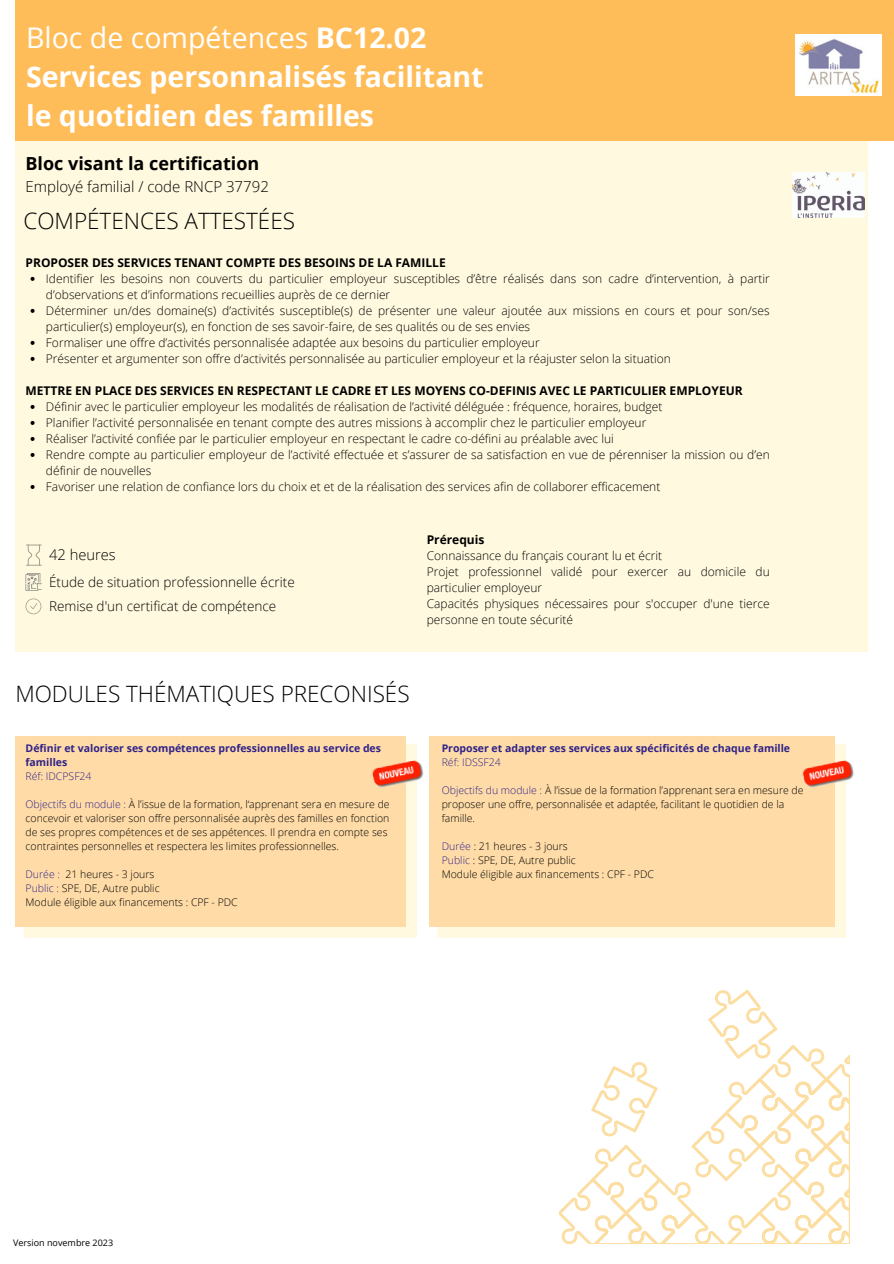
<style>
.page{position:relative;width:894px;height:1264px;background:#fff}
.page>*{position:absolute;margin:0;border:0;box-sizing:border-box;transform-origin:0 0}
.t1{font:700 28.5px "Open Sans";color:#fff}
.t2{font:28.5px "Open Sans";color:#fff}
.t3{font:300 22.5px "Open Sans";color:#000}
.t4{font:700 18px "Open Sans";color:#000}
.t5{font:300 15px "Open Sans";color:#000}
.t6{font:300 14.7px "Open Sans";color:#000}
.t7{font:300 13.65px "Open Sans";color:#000}
.t8{font:300 13.5px "Open Sans";color:#000}
.t9{font:300 12px/16px "Open Sans";color:#000}
.t10{font:700 12px "Open Sans";color:#000}
.t11{font:300 10.5px/14px "Open Sans";color:#000}
.t12{font:700 10.5px/14px "Open Sans";color:#302289}
.t13{font:300 10.5px "Open Sans";color:#302289}
.t14{font:9px "Open Sans";color:#000}
.s1{font-weight:700}
.s2{color:#302289}
.s3{color:#680a82}
</style>
<div class="page">
<div style="left:15px;top:141px;width:852px;height:511px;background:#fff9df"></div>
<div style="left:15px;top:0;width:878px;height:141px;background:#ffbd59"></div>
<svg style="left:24px;top:744px;width:392px;height:193px;fill:#fff9df"></svg>
<div style="left:15px;top:735px;width:390px;height:191px;background:#ffdca7"></div>
<svg style="left:437px;top:744px;width:408px;height:193px;fill:#fff9df"></svg>
<div style="left:429px;top:735px;width:405px;height:191px;background:#ffdca7"></div>
<svg style="left:26px;top:544px;width:16px;height:21px"></svg>
<svg style="left:26px;top:598px;width:15px;height:16px"></svg>
<svg style="left:26px;top:573px;width:15px;height:17px"></svg>
<img style="left:792px;top:172px;width:72px;height:45px">
<svg style="left:31px;top:277px;width:4px;height:4px"></svg>
<svg style="left:31px;top:309px;width:4px;height:4px"></svg>
<svg style="left:31px;top:341px;width:4px;height:4px"></svg>
<svg style="left:31px;top:357px;width:4px;height:4px"></svg>
<svg style="left:31px;top:405px;width:4px;height:4px"></svg>
<svg style="left:31px;top:421px;width:4px;height:4px"></svg>
<svg style="left:31px;top:437px;width:4px;height:4px"></svg>
<svg style="left:31px;top:453px;width:4px;height:4px"></svg>
<svg style="left:31px;top:485px;width:4px;height:4px"></svg>
<svg style="left:559px;top:989px;width:290px;height:254px"></svg>
<img style="left:372px;top:755px;width:52px;height:38px">
<img style="left:802px;top:755px;width:52px;height:38px">
<img style="left:795px;top:35px;width:86px;height:60px">
<p class="t2" style="left:26px;top:17px;width:401px">Bloc de compétences <span class="s1">BC12.02</span></p>
<p class="t1" style="left:26px;top:56px;width:459px">Services personnalisés facilitant</p>
<p class="t1" style="left:26px;top:96px;width:349px">le quotidien des familles</p>
<p class="t4" style="left:26px;top:151px;width:235px">Bloc visant la certification</p>
<p class="t5" style="left:26px;top:175px;width:245px">Employé familial / code RNCP 37792</p>
<p class="t3" style="left:23px;top:204px;width:273px">COMPÉTENCES ATTESTÉES</p>
<p class="t10" style="left:26px;top:254px;width:421px">PROPOSER DES SERVICES TENANT COMPTE DES BESOINS DE LA FAMILLE</p>
<p class="t9" style="left:46px;top:270px;width:725px">Identifier les besoins non couverts du particulier employeur susceptibles d’être réalisés dans son cadre d’intervention, à partir d’observations et d’informations recueillies auprès de ce dernier</p>
<p class="t9" style="left:46px;top:302px;width:725px">Déterminer un/des domaine(s) d’activités susceptible(s) de présenter une valeur ajoutée aux missions en cours et pour son/ses particulier(s) employeur(s), en fonction de ses savoir-faire, de ses qualités ou de ses envies</p>
<p class="t9" style="left:46px;top:334px;width:495px">Formaliser une offre d’activités personnalisée adaptée aux besoins du particulier employeur</p>
<p class="t9" style="left:46px;top:350px;width:626px">Présenter et argumenter son offre d’activités personnalisée au particulier employeur et la réajuster selon la situation</p>
<p class="t10" style="left:26px;top:382px;width:718px">METTRE EN PLACE DES SERVICES EN RESPECTANT LE CADRE ET LES MOYENS CO-DEFINIS AVEC LE PARTICULIER EMPLOYEUR</p>
<p class="t9" style="left:46px;top:398px;width:617px">Définir avec le particulier employeur les modalités de réalisation de l’activité déléguée : fréquence, horaires, budget</p>
<p class="t9" style="left:46px;top:414px;width:601px">Planifier l’activité personnalisée en tenant compte des autres missions à accomplir chez le particulier employeur</p>
<p class="t9" style="left:46px;top:430px;width:569px">Réaliser l’activité confiée par le particulier employeur en respectant le cadre co-défini au préalable avec lui</p>
<p class="t9" style="left:46px;top:446px;width:725px">Rendre compte au particulier employeur de l’activité effectuée et s’assurer de sa satisfaction en vue de pérenniser la mission ou d’en définir de nouvelles</p>
<p class="t9" style="left:46px;top:478px;width:615px">Favoriser une relation de confiance lors du choix et et de la réalisation des services afin de collaborer efficacement</p>
<p class="t6" style="left:49px;top:544px;width:68px">42 heures</p>
<p class="t8" style="left:49px;top:596px;width:229px">Remise d'un certificat de compétence</p>
<p class="t7" style="left:49px;top:572px;width:247px">Étude de situation professionnelle écrite</p>
<p class="t10" style="left:426px;top:531px;width:59px">Prérequis</p>
<p class="t9" style="left:426px;top:547px;width:237px">Connaissance du français courant lu et écrit</p>
<p class="t9" style="left:426px;top:563px;width:344px">Projet professionnel validé pour exercer au domicile du particulier employeur</p>
<p class="t9" style="left:426px;top:595px;width:344px">Capacités physiques nécessaires pour s'occuper d'une tierce personne en toute sécurité</p>
<p class="t3" style="left:15px;top:678px;width:395px">MODULES THÉMATIQUES PRECONISÉS</p>
<p class="t12" style="left:26px;top:741px;width:357px">Définir et valoriser ses compétences professionnelles au service des familles</p>
<p class="t13" style="left:26px;top:769px;width:67px">Réf: IDCPSF24</p>
<p class="t11" style="left:26px;top:797px;width:365px"><span class="s2">Objectifs du module :</span> À l’issue de la formation, l‘apprenant sera en mesure de concevoir et valoriser son offre personnalisée auprès des familles en fonction de ses propres compétences et de ses appétences. Il prendra en compte ses contraintes personnelles et respectera les limites professionnelles.</p>
<p class="t11" style="left:26px;top:867px;width:130px"><span class="s2">Durée :</span> 21 heures - 3 jours</p>
<p class="t11" style="left:26px;top:881px;width:136px"><span class="s2">Public</span> <span class="s3">:</span> SPE, DE, Autre public</p>
<p class="t11" style="left:26px;top:895px;width:214px">Module éligible aux financements : CPF - PDC</p>
<p class="t12" style="left:441px;top:741px;width:350px">Proposer et adapter ses services aux spécificités de chaque famille</p>
<p class="t13" style="left:441px;top:755px;width:61px">Réf: IDSSF24</p>
<p class="t11" style="left:441px;top:783px;width:363px"><span class="s2">Objectifs du module :</span> À l’issue de la formation l’apprenant sera en mesure de proposer une offre, personnalisée et adaptée, facilitant le quotidien de la famille.</p>
<p class="t11" style="left:441px;top:839px;width:127px"><span class="s2">Durée</span> : 21 heures - 3 jours</p>
<p class="t11" style="left:441px;top:853px;width:135px"><span class="s2">Public</span> : SPE, DE, Autre public</p>
<p class="t11" style="left:441px;top:867px;width:214px">Module éligible aux financements : CPF - PDC</p>
<p class="t14" style="left:13px;top:1235px;width:101px">Version novembre 2023</p>
</div>
